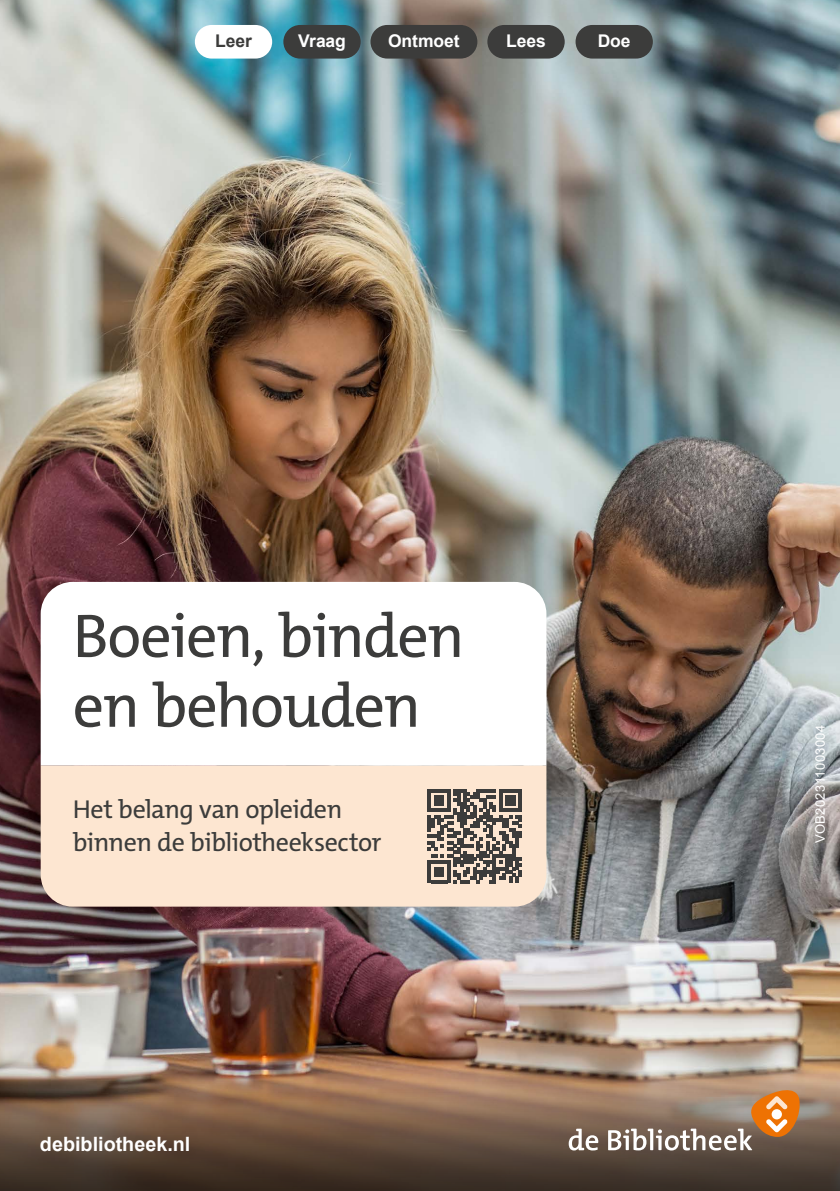
<style>
.page{position:relative;width:840px;height:1191px;background:#fff}
.page>*{position:absolute;margin:0;border:0;box-sizing:border-box;transform-origin:0 0}
.t1{font:62px/69.8px "The Mix Trial";letter-spacing:-.025em;color:#3c3c3b}
.t2{font:26px/33.8px "The Mix Trial";letter-spacing:-.02em;color:#3c3c3b}
.t3{font:700 19.8px "Arial";color:#fff}
.t4{font:700 17.4px "Arial";letter-spacing:-.005em;color:#fff}
.t5{font:700 17.4px "Arial";color:#3c3c3b}
.t6{font:13px "Arial";letter-spacing:.03em;color:#fff}
</style>
<div class="page">
<img style="left:0;top:0;width:839px;height:1037px">
<img style="left:0;top:1037px;width:839px;height:154px">
<div style="left:195px;top:25px;width:77px;height:34px;background:#fff;border-radius:17px"></div>
<div style="left:283px;top:25px;width:77px;height:34px;background:#3c3c3b;border-radius:17px"></div>
<div style="left:370px;top:25px;width:107px;height:34px;background:#3c3c3b;border-radius:17px"></div>
<div style="left:487px;top:25px;width:77px;height:34px;background:#3c3c3b;border-radius:17px"></div>
<div style="left:575px;top:25px;width:77px;height:34px;background:#3c3c3b;border-radius:17px"></div>
<svg style="left:41px;top:582px;width:505px;height:183px"></svg>
<div style="left:41px;top:765px;width:505px;height:141px;background:#fde6d1"></div>
<svg style="left:568px;top:1128px;width:30px;height:22px"></svg>
<svg style="left:607px;top:1085px;width:194px;height:65px;background:#a5876e"></svg>
<svg style="left:427px;top:789px;width:94px;height:94px;background:#877e75"></svg>
<p class="t5" style="left:215px;top:30px;width:38px">Leer</p>
<p class="t4" style="left:298px;top:30px;width:49px">Vraag</p>
<p class="t4" style="left:388px;top:30px;width:73px">Ontmoet</p>
<p class="t4" style="left:506px;top:30px;width:41px">Lees</p>
<p class="t4" style="left:597px;top:30px;width:34px">Doe</p>
<p class="t1" style="left:73px;top:606px;width:393px">Boeien, binden en behouden</p>
<p class="t2" style="left:73px;top:793px;width:310px">Het belang van opleiden binnen de bibliotheeksector</p>
<p class="t3" style="left:40px;top:1131px;width:152px">debibliotheek.nl</p>
<p class="t6" style="left:811px;top:843px;width:120px;rotate:-90deg">VOB202311003004</p>
</div>
